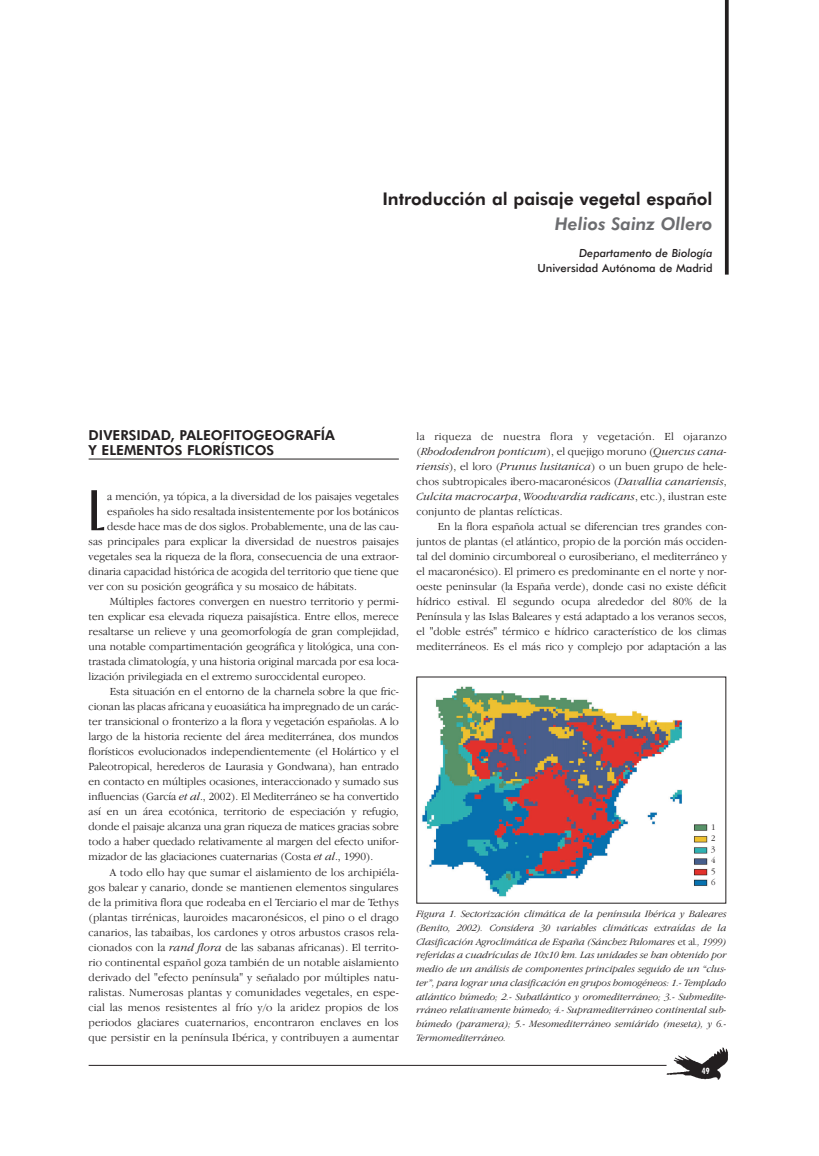
<style>
.page{position:relative;width:819px;height:1156px;background:#fff}
.page>*{position:absolute;margin:0;border:0;box-sizing:border-box;transform-origin:0 0}
.t1{font:59.62px "Cg Radiant Bd Ex Cd";color:#231f20}
.t2{font:800 17.5px "Futura BT";color:#231f20}
.t3{font:italic 800 17.5px "Futura BT";color:#6c6d70}
.t4{font:800 13.75px/15px "Futura BT";color:#231f20}
.t5{font:300 11.25px/15px "Garamond IT Cby BT";color:#231f20;text-align:justify}
.t6{font:500 11.25px "Futura BT";color:#231f20}
.t7{font:italic 500 11.25px "Futura BT";color:#231f20}
.t8{font:italic 300 10px/13.8px "Garamond IT Cby BT";color:#231f20;text-align:justify}
.t9{font:300 8.75px/11px "Garamond IT Cby BT";color:#231f20;text-align:justify}
.t10{font:700 condensed 8.75px "Futura BT";color:#fff}
.s1{font-style:italic}
.s2{font-style:normal}
</style>
<div class="page">
<hr style="left:89px;top:458px;width:310px;height:1px;background:#231f20">
<svg style="left:724px;top:0;width:4px;height:274px"></svg>
<hr style="left:89px;top:1064px;width:577px;height:1px;background:#231f20">
<img style="left:663px;top:1047px;width:65px;height:33px">
<img style="left:422px;top:686px;width:260px;height:211px">
<img style="left:694px;top:824px;width:14px;height:62px">
<h2 class="t2" style="left:382px;top:192px;width:332px">Introducción al paisaje vegetal español</h2>
<h2 class="t3" style="left:555px;top:217px;width:159px">Helios Sainz Ollero</h2>
<p class="t7" style="left:579px;top:249px;width:135px">Departamento de Biología</p>
<p class="t6" style="left:537px;top:264px;width:177px">Universidad Autónoma de Madrid</p>
<p class="t4" style="left:89px;top:429px;width:248px">DIVERSIDAD, PALEOFITOGEOGRAFÍA<br>Y ELEMENTOS FLORÍSTICOS</p>
<h1 class="t1" style="left:89px;top:488px;width:18px">L</h1>
<p class="t5" style="left:107px;top:490px;width:293px">a mención, ya tópica, a la diversidad de los paisajes vegetales</p>
<p class="t5" style="left:107px;top:505px;width:293px">españoles ha sido resaltada insistentemente por los botánicos</p>
<p class="t5" style="left:107px;top:520px;width:293px">desde hace mas de dos siglos. Probablemente, una de las cau-</p>
<p class="t5" style="left:89px;top:535px;width:312px">sas principales para explicar la diversidad de nuestros paisajes</p>
<p class="t5" style="left:89px;top:550px;width:312px">vegetales sea la riqueza de la flora, consecuencia de una extraor-</p>
<p class="t5" style="left:89px;top:565px;width:312px">dinaria capacidad histórica de acogida del territorio que tiene que</p>
<p class="t5" style="left:89px;top:580px;width:270px">ver con su posición geográfica y su mosaico de hábitats.</p>
<p class="t5" style="left:110px;top:595px;width:290px">Múltiples factores convergen en nuestro territorio y permi-</p>
<p class="t5" style="left:89px;top:610px;width:312px">ten explicar esa elevada riqueza paisajística. Entre ellos, merece</p>
<p class="t5" style="left:89px;top:625px;width:312px">resaltarse un relieve y una geomorfología de gran complejidad,</p>
<p class="t5" style="left:89px;top:640px;width:312px">una notable compartimentación geográfica y litológica, una con-</p>
<p class="t5" style="left:89px;top:655px;width:312px">trastada climatología, y una historia original marcada por esa loca-</p>
<p class="t5" style="left:89px;top:670px;width:279px">lización privilegiada en el extremo suroccidental europeo.</p>
<p class="t5" style="left:110px;top:685px;width:290px">Esta situación en el entorno de la charnela sobre la que fric-</p>
<p class="t5" style="left:89px;top:700px;width:312px">cionan las placas africana y euoasiática ha impregnado de un carác-</p>
<p class="t5" style="left:89px;top:715px;width:312px">ter transicional o fronterizo a la flora y vegetación españolas. A lo</p>
<p class="t5" style="left:89px;top:730px;width:312px">largo de la historia reciente del área mediterránea, dos mundos</p>
<p class="t5" style="left:89px;top:745px;width:311px">florísticos evolucionados independientemente (el Holártico y el</p>
<p class="t5" style="left:89px;top:760px;width:312px">Paleotropical, herederos de Laurasia y Gondwana), han entrado</p>
<p class="t5" style="left:89px;top:775px;width:311px">en contacto en múltiples ocasiones, interaccionado y sumado sus</p>
<p class="t5" style="left:89px;top:790px;width:312px">influencias (García <span class="s1">et al</span>., 2002). El Mediterráneo se ha convertido</p>
<p class="t5" style="left:89px;top:805px;width:311px">así en un área ecotónica, territorio de especiación y refugio,</p>
<p class="t5" style="left:89px;top:820px;width:312px">donde el paisaje alcanza una gran riqueza de matices gracias sobre</p>
<p class="t5" style="left:89px;top:835px;width:312px">todo a haber quedado relativamente al margen del efecto unifor-</p>
<p class="t5" style="left:89px;top:850px;width:286px">mizador de las glaciaciones cuaternarias (Costa <span class="s1">et al</span>., 1990).</p>
<p class="t5" style="left:110px;top:865px;width:290px">A todo ello hay que sumar el aislamiento de los archipiéla-</p>
<p class="t5" style="left:89px;top:880px;width:311px">gos balear y canario, donde se mantienen elementos singulares</p>
<p class="t5" style="left:89px;top:895px;width:312px">de la primitiva flora que rodeaba en el Terciario el mar de Tethys</p>
<p class="t5" style="left:89px;top:910px;width:311px">(plantas tirrénicas, lauroides macaronésicos, el pino o el drago</p>
<p class="t5" style="left:89px;top:925px;width:312px">canarios, las tabaibas, los cardones y otros arbustos crasos rela-</p>
<p class="t5" style="left:89px;top:940px;width:312px">cionados con la <span class="s1">rand flora</span> de las sabanas africanas). El territo-</p>
<p class="t5" style="left:89px;top:955px;width:311px">rio continental español goza también de un notable aislamiento</p>
<p class="t5" style="left:89px;top:970px;width:311px">derivado del "efecto península" y señalado por múltiples natu-</p>
<p class="t5" style="left:89px;top:985px;width:311px">ralistas. Numerosas plantas y comunidades vegetales, en espe-</p>
<p class="t5" style="left:89px;top:1000px;width:311px">cial las menos resistentes al frío y/o la aridez propios de los</p>
<p class="t5" style="left:89px;top:1015px;width:311px">periodos glaciares cuaternarios, encontraron enclaves en los</p>
<p class="t5" style="left:89px;top:1030px;width:311px">que persistir en la península Ibérica, y contribuyen a aumentar</p>
<p class="t5" style="left:416px;top:430px;width:312px">la riqueza de nuestra flora y vegetación. El ojaranzo (<span class="s1">Rhododendron ponticum</span>), el quejigo moruno (<span class="s1">Quercus cana&shy;riensis</span>), el loro (<span class="s1">Prunus lusitanica</span>) o un buen grupo de hele&shy;chos subtropicales ibero-macaronésicos (<span class="s1">Davallia canariensis</span>, <span class="s1">Culcita macrocarpa</span>, <span class="s1">Woodwardia radicans</span>, etc.), ilustran este conjunto de plantas relícticas.</p>
<p class="t5" style="left:416px;top:520px;width:312px;text-indent:21px">En la flora española actual se diferencian tres grandes con&shy;juntos de plantas (el atlántico, propio de la porción más occiden&shy;tal del dominio circumboreal o eurosiberiano, el mediterráneo y el macaronésico). El primero es predominante en el norte y nor&shy;oeste peninsular (la España verde), donde casi no existe déficit hídrico estival. El segundo ocupa alrededor del 80% de la Península y las Islas Baleares y está adaptado a los veranos secos, el "doble estrés" térmico e hídrico característico de los climas mediterráneos. Es el más rico y complejo por adaptación a las</p>
<p class="t9" style="left:711px;top:822px;width:6px">1<br>2<br>3<br>4<br>5<br>6</p>
<p class="t8" style="left:416px;top:907px;width:312px">Figura 1. Sectorización climática de la península Ibérica y Baleares (Benito, 2002). Considera 30 variables climáticas extraídas de la Clasificación Agroclimática de España (Sánchez Palomares <span class="s2">et al</span>., 1999) referidas a cuadrículas de 10x10 km. Las unidades se han obtenido por medio de un análisis de componentes principales seguido de un “clus&shy;ter”, para lograr una clasificación en grupos homogéneos: 1.- Templado atlántico húmedo; 2.- Subatlántico y oromediterráneo; 3.- Submedite&shy;rráneo relativamente húmedo; 4.- Supramediterráneo continental sub&shy;húmedo (paramera); 5.- Mesomediterráneo semiárido (meseta), y 6.- Termomediterráneo.</p>
<p class="t10" style="left:701px;top:1066px;width:9px">49</p>
</div>
